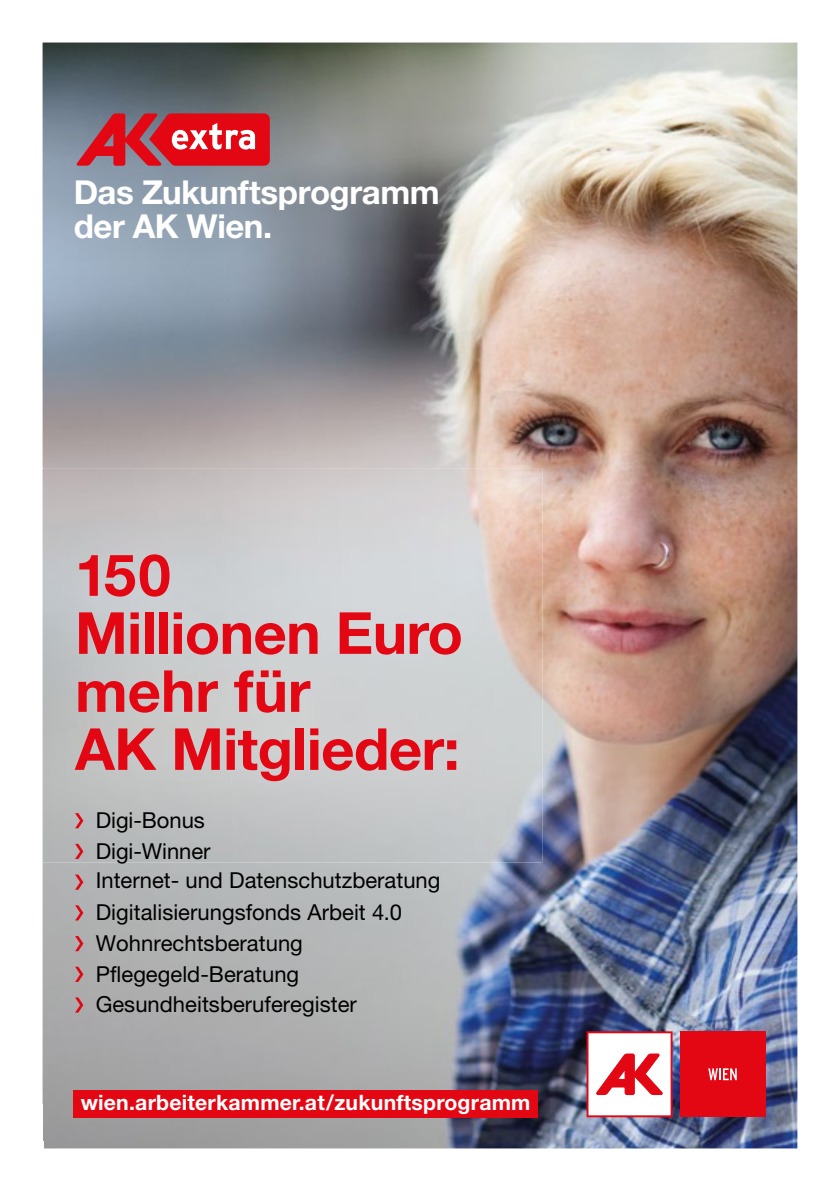
<style>
.page{position:relative;width:840px;height:1191px;background:#fff}
.page>*{position:absolute;margin:0;border:0;box-sizing:border-box;transform-origin:0 0}
.t1{font:700 58px/58px "Helvetica Neue LT Std";letter-spacing:-.01em;color:#e30613}
.t2{font:700 33px/34px "Helvetica Neue LT Std";letter-spacing:-.015em;color:#fff}
.t3{font:22px/30.8px "Helvetica Neue LT Std";color:#000}
.t4{font:700 21.2px "Helvetica Neue LT Std";letter-spacing:.01em;color:#fff}
</style>
<div class="page">
<img style="left:43px;top:43px;width:754px;height:1105px">
<img style="left:42px;top:469px;width:190px;height:393px">
<img style="left:223px;top:469px;width:319px;height:334px">
<img style="left:232px;top:794px;width:310px;height:68px">
<svg style="left:586px;top:1031px;width:86px;height:86px"></svg>
<div style="left:679px;top:1031px;width:86px;height:86px;background:#e30613"></div>
<svg style="left:708px;top:1068px;width:28px;height:12px"></svg>
<svg style="left:75px;top:813px;width:8px;height:15px"></svg>
<svg style="left:75px;top:844px;width:8px;height:15px"></svg>
<svg style="left:75px;top:874px;width:8px;height:15px"></svg>
<svg style="left:75px;top:905px;width:8px;height:15px"></svg>
<svg style="left:75px;top:936px;width:8px;height:15px"></svg>
<svg style="left:75px;top:966px;width:8px;height:16px"></svg>
<svg style="left:75px;top:997px;width:8px;height:15px"></svg>
<div style="left:74px;top:1089px;width:464px;height:28px;background:#e30613"></div>
<svg style="left:77px;top:113px;width:193px;height:53px;background:#cc3a47"></svg>
<p class="t2" style="left:74px;top:174px;width:367px">Das Zukunftsprogramm der AK Wien.</p>
<p class="t1" style="left:75px;top:545px;width:389px">150<br>Millionen Euro mehr für<br>AK Mitglieder:</p>
<p class="t3" style="left:96px;top:805px;width:346px;line-height:30px">Digi-Bonus<br>Digi-Winner<br>Internet- und Datenschutzberatung</p>
<p class="t3" style="left:96px;top:896px;width:307px">Digitalisierungsfonds Arbeit 4.0<br>Wohnrechtsberatung<br>Pflegegeld-Beratung<br>Gesundheitsberuferegister</p>
<p class="t4" style="left:81px;top:1088px;width:451px">wien.arbeiterkammer.at/zukunftsprogramm</p>
</div>
